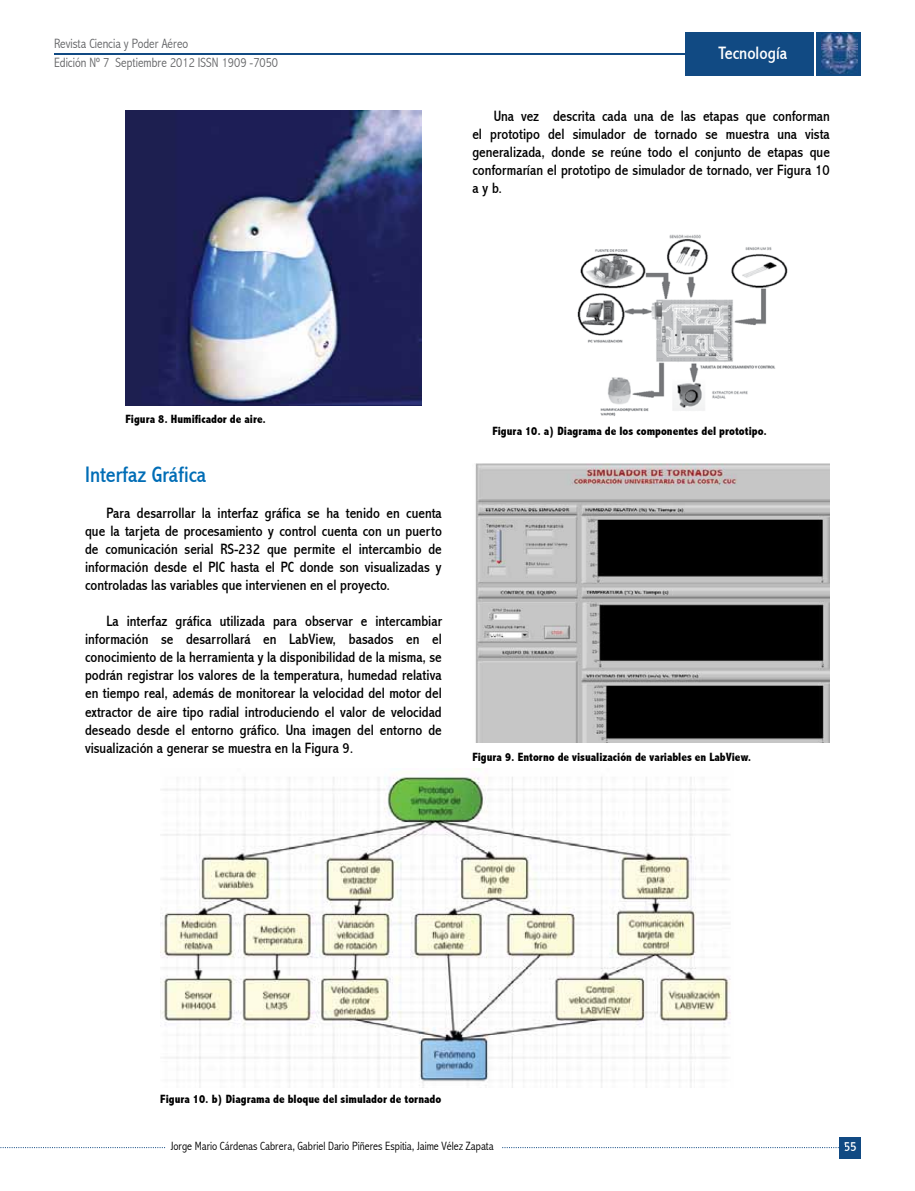
<style>
.page{position:relative;width:915px;height:1191px;background:#fff}
.page>*{position:absolute;margin:0;border:0;box-sizing:border-box;transform-origin:0 0}
.t1{font:condensed 22.5px "Abadi";color:#006db6}
.t2{font:condensed 18px "Abadi";color:#fff}
.t3{font:condensed 15px/18px "Abadi";color:#000;text-align:justify}
.t4{font:300 condensed 13.5px/19.4px "Abadi";color:#636466}
.t5{font:condensed 13.5px "Abadi";color:#fff}
.t6{font:800 condensed 12px "Abadi";color:#000}
.t7{font:300 condensed 12px "Abadi";color:#000}
</style>
<div class="page">
<div style="left:839px;top:1137px;width:21px;height:21px;background:#114a83"></div>
<svg style="left:816px;top:32px;width:44px;height:44px"></svg>
<hr style="left:54px;top:53px;width:660px;height:1px;background:#114a83">
<div style="left:685px;top:32px;width:129px;height:44px;background:#114a83"></div>
<img style="left:821px;top:34px;width:35px;height:40px">
<svg style="left:0;top:1147px;width:165px;height:1px"></svg>
<svg style="left:502px;top:1147px;width:337px;height:2px"></svg>
<img style="left:577px;top:234px;width:211px;height:182px">
<img style="left:125px;top:110px;width:296px;height:296px">
<img style="left:475px;top:463px;width:354px;height:279px">
<img style="left:160px;top:768px;width:571px;height:319px">
<p class="t4" style="left:54px;top:34px;width:225px">Revista Ciencia y Poder Aéreo<br>Edición Nº 7 Septiembre 2012 ISSN 1909 -7050</p>
<p class="t2" style="left:718px;top:43px;width:70px">Tecnología</p>
<p class="t3" style="left:472px;top:107px;width:359px;text-indent:21px">Una vez descrita cada una de las etapas que conforman el prototipo del simulador de tornado se muestra una vista generalizada, donde se reúne todo el conjunto de etapas que conformarían el prototipo de simulador de tornado, ver Figura 10 a y b.</p>
<p class="t6" style="left:125px;top:412px;width:142px">Figura 8. Humificador de aire.</p>
<h1 class="t1" style="left:85px;top:462px;width:123px">Interfaz Gráfica</h1>
<p class="t3" style="left:85px;top:504px;width:358px;text-indent:21px">Para desarrollar la interfaz gráfica se ha tenido en cuenta que la tarjeta de procesamiento y control cuenta con un puerto de comunicación serial RS-232 que permite el intercambio de información desde el PIC hasta el PC donde son visualizadas y controladas las variables que intervienen en el proyecto.</p>
<p class="t3" style="left:85px;top:612px;width:358px;text-indent:21px">La interfaz gráfica utilizada para observar e intercambiar información se desarrollará en LabView, basados en el conocimiento de la herramienta y la disponibilidad de la misma, se podrán registrar los valores de la temperatura, humedad relativa en tiempo real, además de monitorear la velocidad del motor del extractor de aire tipo radial introduciendo el valor de velocidad deseado desde el entorno gráfico. Una imagen del entorno de visualización a generar se muestra en la Figura 9.</p>
<p class="t6" style="left:492px;top:424px;width:276px">Figura 10. a) Diagrama de los componentes del prototipo.</p>
<p class="t6" style="left:472px;top:750px;width:280px">Figura 9. Entorno de visualización de variables en LabView.</p>
<p class="t6" style="left:160px;top:1091px;width:282px">Figura 10. b) Diagrama de bloque del simulador de tornado</p>
<p class="t7" style="left:171px;top:1139px;width:324px">Jorge Mario Cárdenas Cabrera, Gabriel Dario Piñeres Espitia, Jaime Vélez Zapata</p>
<p class="t5" style="left:843px;top:1138px;width:14px">55</p>
</div>
